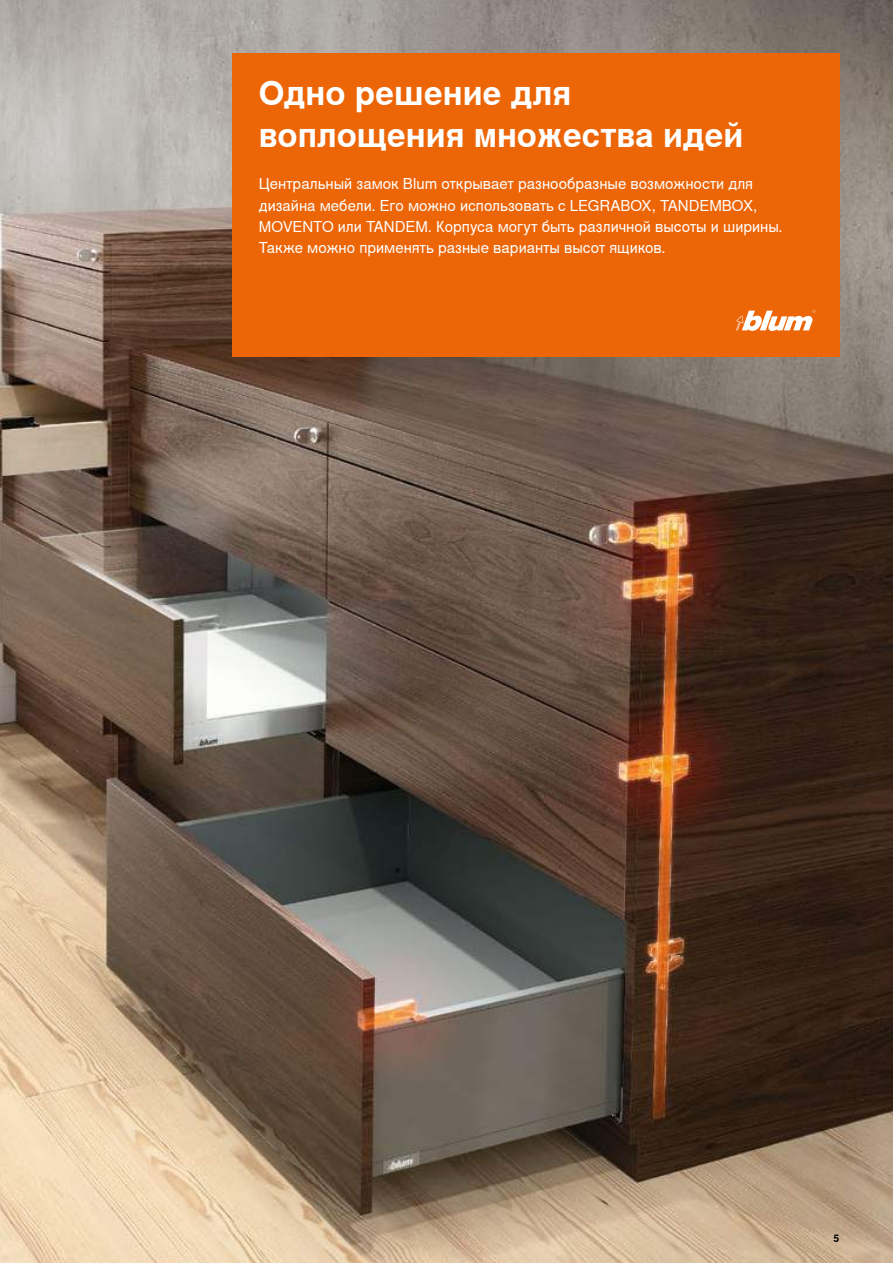
<style>
.page{position:relative;width:893px;height:1263px;background:#fff}
.page>*{position:absolute;margin:0;border:0;box-sizing:border-box;transform-origin:0 0}
.t1{font:700 33px/42px "Nimbus Sans Global";color:#fff}
.t2{font:15px/21px "Nimbus Sans Global";color:#fff}
.t3{font:700 10.5px "Nimbus Sans Global";color:#000}
</style>
<div class="page">
<img style="left:0;top:0;width:893px;height:1263px">
<div style="left:232px;top:54px;width:607px;height:303px;background:#ec6608"></div>
<svg style="left:736px;top:310px;width:80px;height:21px"></svg>
<h1 class="t1" style="left:259px;top:73px;width:486px">Одно решение для воплощения множества идей</h1>
<p class="t2" style="left:259px;top:174px;width:525px">Центральный замок Blum открывает разнообразные возможности для дизайна мебели. Его можно использовать c LEGRABOX, TANDEMBOX, MOVENTO или TANDEM. Корпуса могут быть различной высоты и ширины.<br>Также можно применять разные варианты высот ящиков.</p>
<p class="t3" style="left:833px;top:1232px;width:7px">5</p>
</div>
